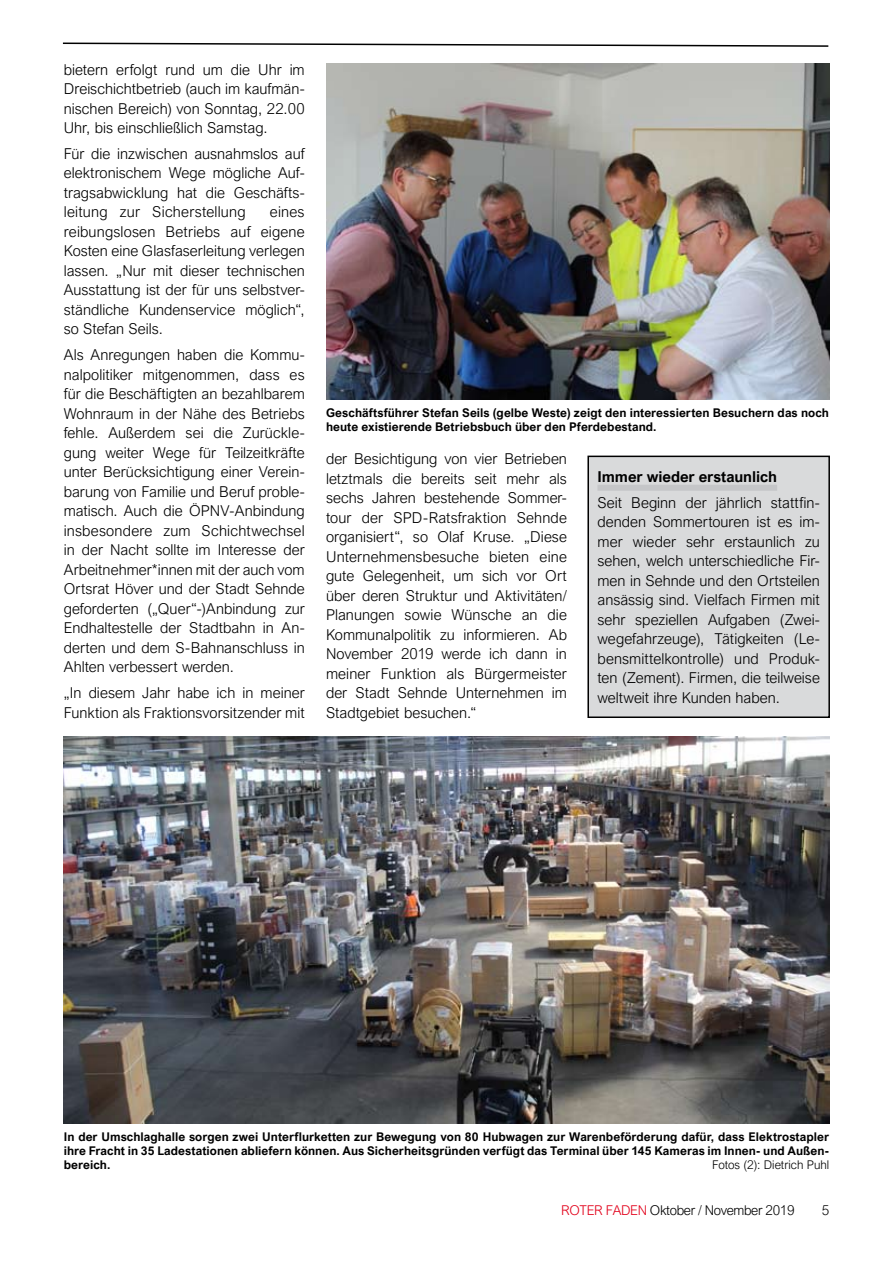
<style>
.page{position:relative;width:893px;height:1263px;background:#fff}
.page>*{position:absolute;margin:0;border:0;box-sizing:border-box;transform-origin:0 0}
.t1{font:300 15px/19.5px "Arial Nova";letter-spacing:.005em;color:#000;text-align:justify}
.t2{font:700 15px "Arial Nova";letter-spacing:-.005em;color:#000}
.t3{font:300 13.5px "Arial Nova";letter-spacing:-.025em;color:#000}
.t4{font:700 12px/14.4px "Arial Nova";letter-spacing:.005em;color:#000;text-align:justify}
.t5{font:300 12px "Arial Nova";color:#000}
.s1{color:#e2001a}
</style>
<div class="page">
<svg style="left:62px;top:42px;width:767px;height:5px"></svg>
<img style="left:64px;top:737px;width:765px;height:387px">
<img style="left:326px;top:64px;width:503px;height:336px">
<div style="left:588px;top:456px;width:241px;height:261px;background:#d9dadb"></div>
<div style="left:597px;top:485px;width:180px;height:6px;background:#c5c6c8"></div>
<div style="left:587px;top:456px;width:243px;height:262px;border:2px solid #000"></div>
<p class="t1" style="left:64px;top:59px;width:242px">bietern erfolgt rund um die Uhr im Dreischichtbetrieb (auch im kaufmän&shy;nischen Bereich) von Sonntag, 22.00<br>Uhr, bis einschließlich Samstag.</p>
<p class="t1" style="left:64px;top:144px;width:242px">Für die inzwischen ausnahmslos auf elektronischem Wege mögliche Auf&shy;tragsabwicklung hat die Geschäfts&shy;leitung zur Sicherstellung</p>
<p class="t1" style="left:64px;top:202px;width:242px;text-indent:206px">eines reibungslosen Betriebs auf eigene Kosten eine Glasfaserleitung verlegen lassen. „Nur mit dieser technischen Ausstattung ist der für uns selbstver&shy;ständliche Kundenservice möglich“, so Stefan Seils.</p>
<p class="t1" style="left:64px;top:345px;width:243px">Als Anregungen haben die Kommu&shy;nalpolitiker mitgenommen, dass es für die Beschäftigten an bezahlbarem Wohnraum in der Nähe des Betriebs fehle. Außerdem sei die Zurückle&shy;gung weiter Wege für Teilzeitkräfte unter Berücksichtigung einer Verein&shy;barung von Familie und Beruf proble&shy;matisch. Auch die ÖPNV-Anbindung insbesondere zum Schichtwechsel in der Nacht sollte im Interesse der Arbeitnehmer*innen mit der auch vom Ortsrat Höver und der Stadt Sehnde geforderten („Quer“-)Anbindung zur Endhaltestelle der Stadtbahn in An&shy;derten und dem S-Bahnanschluss in Ahlten verbessert werden.</p>
<p class="t1" style="left:64px;top:683px;width:242px">„In diesem Jahr habe ich in meiner<br>Funktion als Fraktionsvorsitzender mit</p>
<p class="t4" style="left:326px;top:405px;width:505px">Geschäftsführer Stefan Seils (gelbe Weste) zeigt den interessierten Besuchern das noch heute existierende Betriebsbuch über den Pferdebestand.</p>
<p class="t2" style="left:597px;top:468px;width:181px">Immer wieder erstaunlich</p>
<p class="t1" style="left:597px;top:493px;width:224px">Seit Beginn der jährlich stattfin&shy;denden Sommertouren ist es im&shy;mer wieder sehr erstaunlich zu sehen, welch unterschiedliche Fir&shy;men in Sehnde und den Ortsteilen ansässig sind. Vielfach Firmen mit sehr speziellen Aufgaben (Zwei&shy;wegefahrzeuge), Tätigkeiten (Le&shy;bensmittelkontrolle) und Produk&shy;ten (Zement). Firmen, die teilweise weltweit ihre Kunden haben.</p>
<p class="t1" style="left:326px;top:449px;width:242px">der Besichtigung von vier Betrieben letztmals die bereits seit mehr als sechs Jahren bestehende Sommer&shy;tour der SPD-Ratsfraktion Sehnde organisiert“, so Olaf Kruse. „Diese Unternehmensbesuche bieten eine gute Gelegenheit, um sich vor Ort über deren Struktur und Aktivitäten/ Planungen sowie Wünsche an die Kommunalpolitik zu informieren. Ab November 2019 werde ich dann in meiner Funktion als Bürgermeister der Stadt Sehnde Unternehmen im Stadtgebiet besuchen.“</p>
<p class="t4" style="left:64px;top:1129px;width:767px">In der Umschlaghalle sorgen zwei Unterflurketten zur Bewegung von 80 Hubwagen zur Warenbeförderung dafür, dass Elektrostapler ihre Fracht in 35 Ladestationen abliefern können. Aus Sicherheitsgründen verfügt das Terminal über 145 Kameras im Innen- und Außen&shy;bereich.</p>
<p class="t5" style="left:712px;top:1158px;width:119px">Fotos (2): Dietrich Puhl</p>
<p class="t3" style="left:561px;top:1203px;width:235px"><span class="s1">ROTER FADEN</span> Oktober / November 2019</p>
<p class="t3" style="left:822px;top:1203px;width:9px">5</p>
</div>
